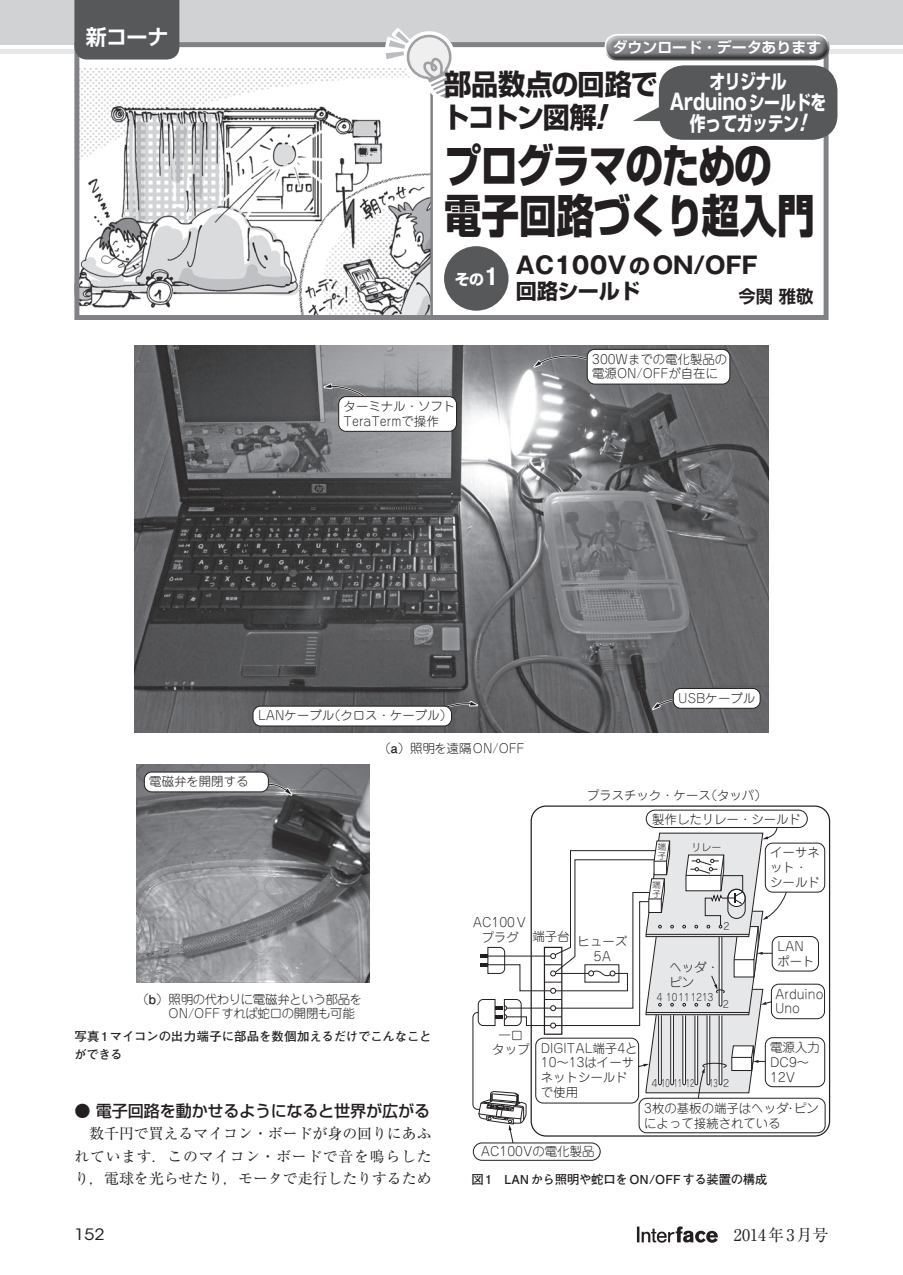
<style>
.page{position:relative;width:903px;height:1275px;background:#fff}
.page>*{position:absolute;margin:0;border:0;box-sizing:border-box;transform-origin:0 0}
.t1{font:800 45.85px/49.5px "Shin Go Pro";letter-spacing:-.035em;color:#231f20;scale:.82 1}
.t2{font:700 28.53px/33.4px "Shin Go Pro";letter-spacing:-.035em;color:#231f20;scale:.95 1}
.t3{font:700 23.45px "Gothic MB101 Pro";color:#231f20}
.t4{font:700 22.05px "Gothic MB101 Pro";color:#fff;scale:.8 1}
.t5{font:700 21px "Shin Go Pro";letter-spacing:-.035em;color:#231f20}
.t6{font:700 21px "Shin Go Pro De";color:#fff}
.t7{font:700 19.78px "Shin Go Pro";letter-spacing:-.035em;color:#fff;scale:.8 1}
.t8{font:700 17.32px "Shin Go Pro De";color:#231f20}
.t9{font:500 16.1px "Shin Go Pro";letter-spacing:-.01em;color:#231f20}
.t10{font:16.1px "Ryumin Pro";color:#231f20}
.t11{font:15.58px "ITC Avant Garde Std";color:#231f20;scale:1.11 1}
.t12{font:14.88px/22.4px "Ryumin Pro";color:#231f20;text-align:justify}
.t13{font:700 14.88px "Shin Go Pro De";color:#fff}
.t14{font:700 14.88px "Shin Go Pro";color:#fff}
.t15{font:300 12.42px/14.9px "Jun 101 Pro";color:#231f20}
.t16{font:700 12.42px/18.6px "Futo Go B101 Pro";letter-spacing:-.015em;color:#231f20}
.t17{font:300 12.42px/14.9px "Jun 101 Pro";letter-spacing:-.035em;color:#231f20}
.t18{font:300 9.97px "Jun 101 Pro";color:#231f20}
.t19{font:300 9.97px "Jun 101 Pro";color:#231f20;scale:.7 1}
.t20{font:300 8.75px/8.8px "Jun 101 Pro";color:#231f20}
.s1{font-family:"Gothic MB101 Pro De"}
.s2{font-family:"Shin Go Pro";font-size:19.78px}
.s3{font-family:"Gothic MB101 Pro";font-style:italic;font-size:22.05px}
.s4{font-family:"Gothic MB101 Pro";font-style:italic;font-size:31.68px}
.s5{font-family:"Helvetica Neue";font-stretch:condensed;font-size:24.85px}
.s6{font-family:"Shin Go Pro";font-size:21px}
.s7{font-family:"Futo Go B101 Pro";font-weight:700}
</style>
<div class="page">
<svg style="left:637px;top:1226px;width:81px;height:17px"></svg>
<div style="left:0;top:0;width:903px;height:45px;background:#d1d2d4"></div>
<div style="left:0;top:49px;width:903px;height:5px;background:#e6e7e9"></div>
<img style="left:134px;top:345px;width:635px;height:387px">
<svg style="left:528px;top:349px;width:64px;height:22px"></svg>
<svg style="left:317px;top:382px;width:64px;height:30px"></svg>
<div style="left:587px;top:349px;width:143px;height:35px;background:#fff;border-radius:7px"></div>
<div style="left:587px;top:349px;width:143px;height:35px;border:1px solid #231f20;border-radius:7px"></div>
<div style="left:339px;top:397px;width:117px;height:34px;background:#fff;border-radius:7px"></div>
<div style="left:338px;top:396px;width:119px;height:36px;border:1px solid #231f20;border-radius:7px"></div>
<svg style="left:647px;top:692px;width:66px;height:21px"></svg>
<svg style="left:419px;top:699px;width:66px;height:27px"></svg>
<div style="left:673px;top:688px;width:87px;height:20px;background:#fff;border-radius:7px"></div>
<div style="left:673px;top:688px;width:87px;height:21px;border:1px solid #231f20;border-radius:7px"></div>
<div style="left:253px;top:706px;width:198px;height:20px;background:#fff;border-radius:7px"></div>
<div style="left:253px;top:706px;width:199px;height:20px;border:1px solid #231f20;border-radius:7px"></div>
<img style="left:136px;top:764px;width:234px;height:219px">
<svg style="left:266px;top:782px;width:31px;height:18px"></svg>
<div style="left:144px;top:772px;width:124px;height:20px;background:#fff;border-radius:7px"></div>
<div style="left:144px;top:772px;width:125px;height:20px;border:1px solid #231f20;border-radius:7px"></div>
<div style="left:772px;top:936px;width:47px;height:35px;border:1px solid #231f20;border-radius:7px"></div>
<div style="left:765px;top:843px;width:60px;height:49px;border:1px solid #231f20;border-radius:7px"></div>
<div style="left:765px;top:1037px;width:60px;height:50px;border:1px solid #231f20;border-radius:7px"></div>
<div style="left:771px;top:984px;width:54px;height:35px;border:1px solid #231f20;border-radius:7px"></div>
<div style="left:639px;top:1098px;width:186px;height:35px;border:1px solid #231f20;border-radius:7px"></div>
<div style="left:473px;top:1143px;width:127px;height:18px;border:1px solid #231f20;border-radius:9px"></div>
<div style="left:646px;top:810px;width:161px;height:18px;border:1px solid #231f20;border-radius:9px"></div>
<svg style="left:472px;top:827px;width:315px;height:317px"></svg>
<div style="left:432px;top:45px;width:395px;height:272px;background:#fff"></div>
<div style="left:74px;top:47px;width:358px;height:273px;background:#fff"></div>
<img style="left:80px;top:68px;width:350px;height:246px">
<div style="left:74px;top:42px;width:754px;height:278px;border:5px solid #808285"></div>
<hr style="left:430px;top:42px;width:3px;height:278px;background:#808285">
<div style="left:444px;top:246px;width:64px;height:65px;background:#57585a;border-radius:50%"></div>
<svg style="left:380px;top:28px;width:79px;height:75px"></svg>
<div style="left:74px;top:0;width:105px;height:60px;background:#57585a"></div>
<div style="left:602px;top:31px;width:228px;height:23px;background:#fff;opacity:.75"></div>
<div style="left:602px;top:36px;width:228px;height:25px;background:#231f20;opacity:.75"></div>
<div style="left:659px;top:65px;width:178px;height:75px;background:#57585a;border-radius:25px"></div>
<svg style="left:633px;top:107px;width:27px;height:14px"></svg>
<h3 class="t6" style="left:86px;top:20px;width:84px">新コーナ</h3>
<p class="t13" style="left:613px;top:35px;width:210px">ダウンロード<span class="s1">・</span>データあります</p>
<h3 class="t7" style="left:709px;top:66px;width:98px">オリジナル</h3>
<h3 class="t4" style="left:670px;top:83px;width:197px">Arduino<span class="s2">シールドを</span></h3>
<h3 class="t7" style="left:690px;top:108px;width:156px">作ってガッテン<span class="s3">!</span></h3>
<h2 class="t2" style="left:442px;top:64px;width:228px">部品数点の回路でトコトン図解<span class="s4">!</span></h2>
<h1 class="t1" style="left:444px;top:136px;width:454px">プログラマのための電子回路づくり超入門</h1>
<p class="t14" style="left:455px;top:268px;width:44px">その<span class="s5">1</span></p>
<p class="t15" style="left:344px;top:397px;width:113px">ターミナル・ソフト<br>TeraTermで操作</p>
<h3 class="t3" style="left:516px;top:246px;width:243px">AC100V<span class="s6">の</span>ON/OFF</h3>
<h3 class="t5" style="left:516px;top:274px;width:126px">回路シールド</h3>
<h3 class="t8" style="left:738px;top:282px;width:77px">今関 雅敬</h3>
<p class="t15" style="left:592px;top:350px;width:137px">300Wまでの電化製品の電源ON/OFFが自在に</p>
<p class="t15" style="left:149px;top:773px;width:101px">電磁弁を開閉する</p>
<p class="t15" style="left:258px;top:707px;width:196px">LANケーブル（クロス・ケーブル）</p>
<p class="t15" style="left:379px;top:739px;width:147px">（<span class="s7">a</span>）照明を遠隔ON/OFF</p>
<p class="t15" style="left:678px;top:689px;width:78px">USBケーブル</p>
<p class="t15" style="left:652px;top:782px;width:150px;line-height:23.8px;text-indent:-65px">プラスチック・ケース（タッパ）<br>製作したリレー・シールド</p>
<p class="t20" style="left:657px;top:841px;width:10px">端子</p>
<p class="t18" style="left:691px;top:839px;width:31px">リレー</p>
<p class="t20" style="left:652px;top:879px;width:10px">端子</p>
<p class="t15" style="left:770px;top:844px;width:51px">イーサネット・シールド</p>
<p class="t17" style="left:169px;top:990px;width:195px;text-indent:-32px">（<span class="s7">b</span>）照明の代わりに電磁弁という部品を<br>ON/OFFすれば蛇口の開閉も可能</p>
<p class="t16" style="left:74px;top:1025px;width:359px">写真 1マイコンの出力端子に部品を数個加えるだけでこんなことができる</p>
<p class="t9" style="left:74px;top:1097px;width:357px">● 電子回路を動かせるようになると世界が広がる</p>
<p class="t12" style="left:74px;top:1121px;width:359px">　数千円で買えるマイコン・ボードが身の回りにあふれています．このマイコン・ボードで音を鳴らしたり，電球を光らせたり，モータで走行したりするため</p>
<p class="t15" style="left:473px;top:913px;width:56px;text-align:center">AC100Ｖプラグ</p>
<p class="t15" style="left:532px;top:928px;width:39px">端子台</p>
<p class="t15" style="left:578px;top:933px;width:51px;text-align:center">ヒューズ<br>5A</p>
<p class="t15" style="left:492px;top:1026px;width:39px;text-align:center">一口タップ</p>
<p class="t15" style="left:541px;top:1039px;width:98px">DIGITAL端子4と<br>10～13はイーサネットシールドで使用</p>
<p class="t15" style="left:481px;top:1143px;width:115px">AC100Vの電化製品</p>
<p class="t18" style="left:723px;top:918px;width:8px">2</p>
<p class="t15" style="left:669px;top:959px;width:51px">ヘッダ・ピン</p>
<p class="t18" style="left:656px;top:990px;width:58px">4 10111213</p>
<p class="t18" style="left:723px;top:996px;width:8px">2</p>
<p class="t18" style="left:652px;top:1075px;width:44px">4 10 11 12</p>
<p class="t19" style="left:709px;top:1075px;width:30px">13 2</p>
<p class="t15" style="left:777px;top:937px;width:39px">LANポート</p>
<p class="t15" style="left:775px;top:985px;width:50px">Arduino<br>Uno</p>
<p class="t15" style="left:770px;top:1038px;width:51px">電源入力<br>DC9～<br>12V</p>
<p class="t15" style="left:644px;top:1099px;width:176px">3枚の基板の端子はヘッダ・ピンによって接続されている</p>
<p class="t16" style="left:471px;top:1169px;width:298px">図 1　LANから照明や蛇口をON/OFFする装置の構成</p>
<p class="t11" style="left:74px;top:1225px;width:29px">152</p>
<p class="t10" style="left:718px;top:1222px;width:112px">　2014年 3月号</p>
</div>
